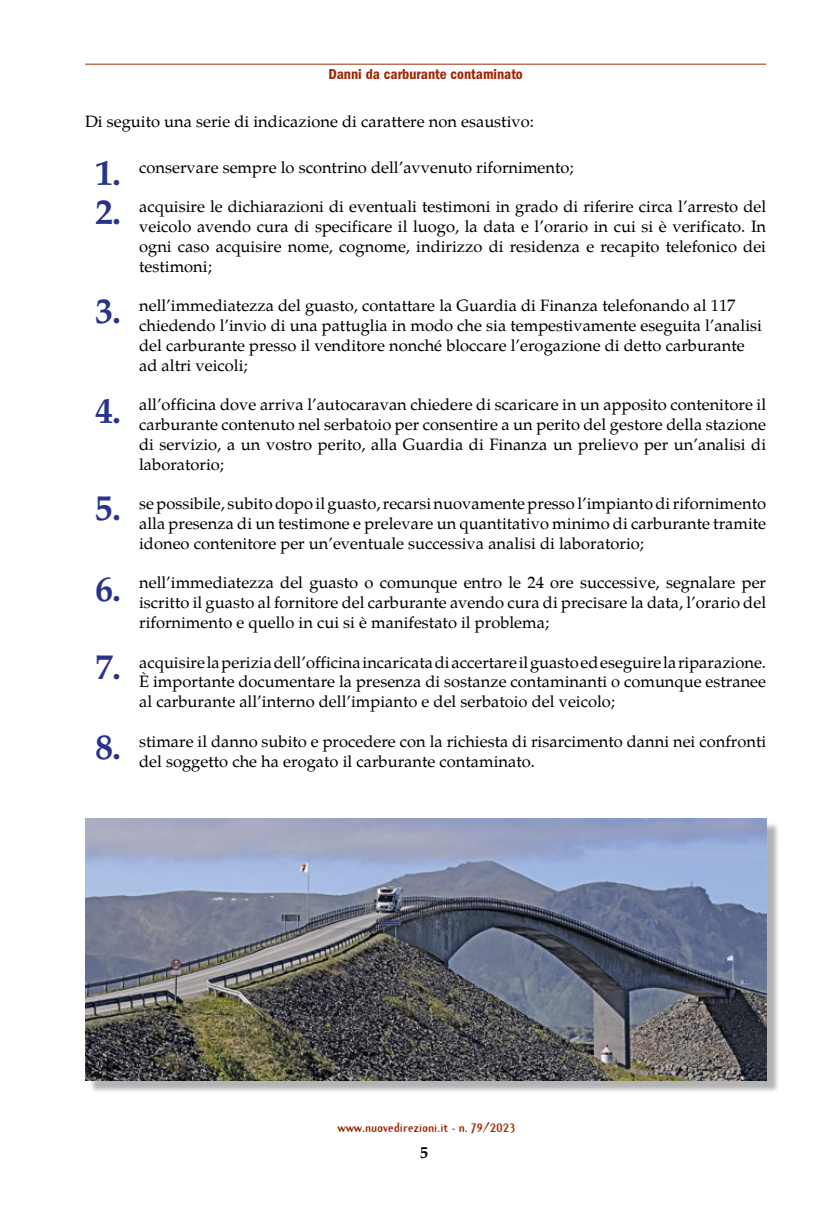
<style>
.page{position:relative;width:830px;height:1212px;background:#fff}
.page>*{position:absolute;margin:0;border:0;box-sizing:border-box;transform-origin:0 0}
.t1{font:700 36px/39.3px "Palatino";color:#28348b}
.t2{font:16.5px/19.8px "Palatino";color:#000;text-align:justify}
.t3{font:700 16.5px "Palatino";color:#000}
.t4{font:15px "ITC Franklin Gothic Std Dm Cd";color:#9e2705}
.t5{font:700 12px "Template Gothic OT";color:#9e2705}
</style>
<div class="page">
<hr style="left:85px;top:64px;width:680px;height:1px;background:#9e2705">
<div style="left:89px;top:822px;width:690px;height:272px;background:#000;opacity:.3"></div>
<img style="left:85px;top:818px;width:680px;height:262px">
<p class="t4" style="left:328px;top:65px;width:196px">Danni da carburante contaminato</p>
<p class="t2" style="left:85px;top:110px;width:450px">Di seguito una serie di indicazione di carattere non esaustivo:</p>
<p class="t2" style="left:106px;top:156px;width:468px">1. conservare sempre lo scontrino dell’avvenuto rifornimento;</p>
<p class="t2" style="left:139px;top:195px;width:628px;text-indent:-33px">2. acquisire le dichiarazioni di eventuali testimoni in grado di riferire circa l’arresto del veicolo avendo cura di specificare il luogo, la data e l’orario in cui si è verificato. In ogni caso acquisire nome, cognome, indirizzo di residenza e recapito telefonico dei testimoni;</p>
<p class="t2" style="left:139px;top:294px;width:624px;text-align:left;text-indent:-33px">3. nell’immediatezza del guasto, contattare la Guardia di Finanza telefonando al 117 chiedendo l’invio di una pattuglia in modo che sia tempestivamente eseguita l’analisi del carburante presso il venditore nonché bloccare l’erogazione di detto carburante ad altri veicoli;</p>
<p class="t2" style="left:139px;top:393px;width:628px;text-indent:-33px">4. all’officina dove arriva l’autocaravan chiedere di scaricare in un apposito contenitore il carburante contenuto nel serbatoio per consentire a un perito del gestore della stazione di servizio, a un vostro perito, alla Guardia di Finanza un prelievo per un’analisi di laboratorio;</p>
<p class="t2" style="left:139px;top:492px;width:628px;text-indent:-33px">5. se possibile, subito dopo il guasto, recarsi nuovamente presso l’impianto di rifornimento alla presenza di un testimone e prelevare un quantitativo minimo di carburante tramite idoneo contenitore per un’eventuale successiva analisi di laboratorio;</p>
<p class="t2" style="left:139px;top:571px;width:628px;text-indent:-33px">6. nell’immediatezza del guasto o comunque entro le 24 ore successive, segnalare per iscritto il guasto al fornitore del carburante avendo cura di precisare la data, l’orario del rifornimento e quello in cui si è manifestato il problema;</p>
<p class="t2" style="left:139px;top:651px;width:628px;text-indent:-33px">7. acquisire la perizia dell’officina incaricata di accertare il guasto ed eseguire la riparazione.<br>È importante documentare la presenza di sostanze contaminanti o comunque estranee al carburante all’interno dell’impianto e del serbatoio del veicolo;</p>
<p class="t2" style="left:139px;top:730px;width:628px;text-indent:-33px">8. stimare il danno subito e procedere con la richiesta di risarcimento danni nei confronti del soggetto che ha erogato il carburante contaminato.</p>
<h1 class="t1" style="left:95px;top:152px;width:28px">1.<br>2.</h1>
<h1 class="t1" style="left:95px;top:290px;width:28px">3.</h1>
<h1 class="t1" style="left:95px;top:390px;width:28px">4.</h1>
<h1 class="t1" style="left:95px;top:487px;width:28px">5.</h1>
<h1 class="t1" style="left:95px;top:548px;width:28px;line-height:78.6px">6.<br>7.</h1>
<h1 class="t1" style="left:95px;top:726px;width:28px">8.</h1>
<p class="t5" style="left:337px;top:1121px;width:179px">www.nuovedirezioni.it - n. 79/2023</p>
<p class="t3" style="left:420px;top:1138px;width:10px">5</p>
</div>
